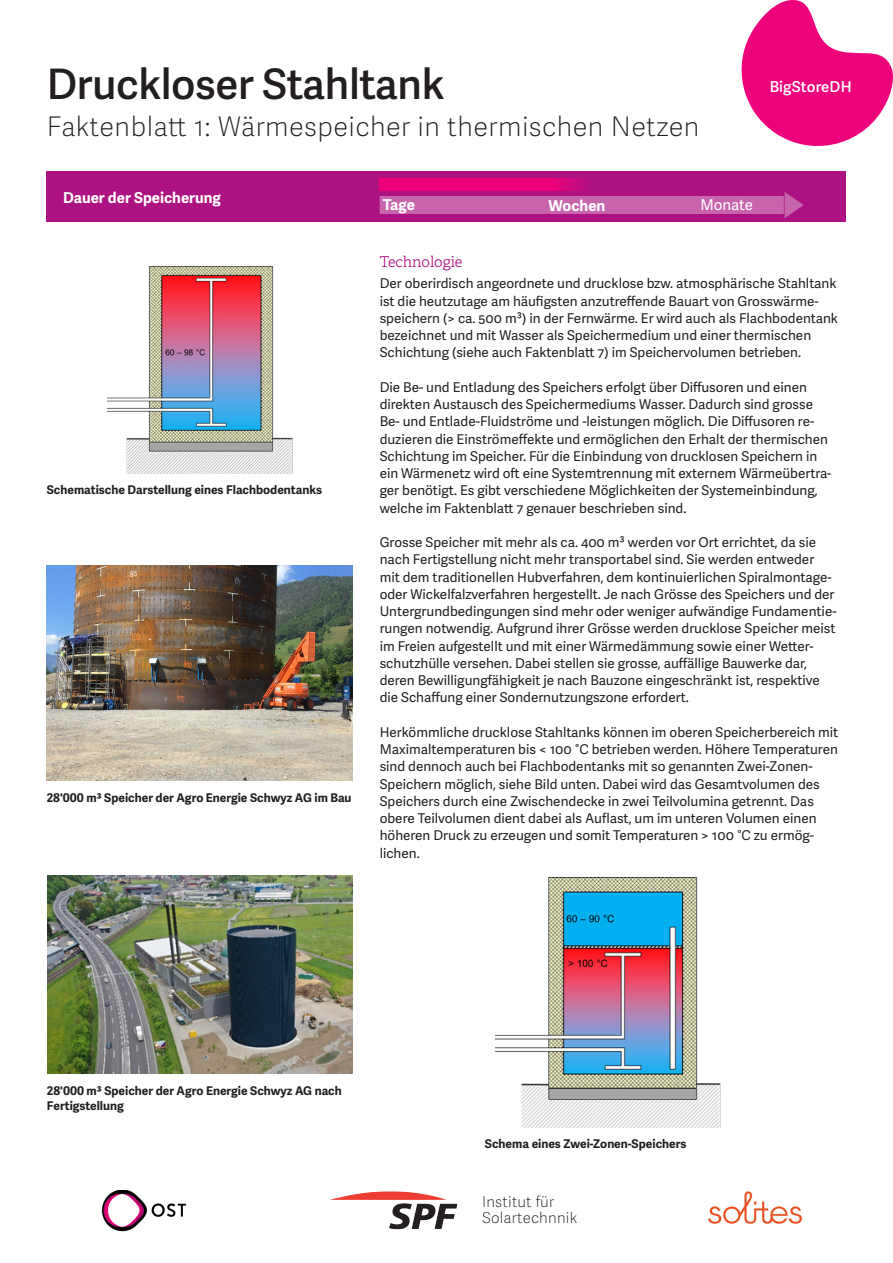
<style>
.page{position:relative;width:893px;height:1263px;background:#fff}
.page>*{position:absolute;margin:0;border:0;box-sizing:border-box;transform-origin:0 0}
.Titel{font:600 42px "Adelle Sans";letter-spacing:-.01em;color:#231f20}
.Unterzeile_Titel{font:100 27px "Adelle Sans";letter-spacing:.015em;color:#231f20}
.Untertitel_1{font:700 15px "Adelle Sans";color:#fff}
.Unterzeile_Titel-2{font:100 15px "Adelle Sans";letter-spacing:.015em;color:#231f20}
.Untertitel_1-2{font:300 15px "Adelle";color:#ac1281}
.t1{font:600 15px "Adelle Sans";letter-spacing:.01em;color:#fff}
.Untertitel_1-3{font:15px "Adelle Sans";color:#fff}
.Lauftext{font:13.5px/17.2px "Adelle Sans";color:#231f20}
.Bildlegende{font:700 12px/15px "Adelle Sans";color:#231f20}
</style>
<div class="page">
<img style="left:47px;top:565px;width:306px;height:215px">
<img style="left:47px;top:876px;width:306px;height:197px">
<img style="left:108px;top:266px;width:185px;height:208px">
<img style="left:495px;top:878px;width:226px;height:249px">
<img style="left:708px;top:1191px;width:94px;height:33px">
<svg style="left:330px;top:1191px;width:127px;height:38px"></svg>
<img style="left:101px;top:1190px;width:86px;height:42px">
<svg style="left:741px;top:0;width:152px;height:146px"></svg>
<div style="left:47px;top:171px;width:799px;height:51px;background:#ac1281"></div>
<svg style="left:784px;top:192px;width:20px;height:26px"></svg>
<div style="left:380px;top:196px;width:404px;height:18px;background:#c864ac"></div>
<svg style="left:379px;top:178px;width:208px;height:13px;fill:#ed027c"></svg>
<p class="Titel" style="left:47px;top:59px;width:399px">Druckloser Stahltank</p>
<p class="Unterzeile_Titel" style="left:47px;top:111px;width:654px">Faktenblatt 1: Wärmespeicher in thermischen Netzen</p>
<p class="t1" style="left:770px;top:78px;width:83px">BigStoreDH</p>
<p class="Untertitel_1" style="left:63px;top:188px;width:159px">Dauer der Speicherung</p>
<p class="Untertitel_1" style="left:383px;top:196px;width:34px">Tage</p>
<p class="Untertitel_1" style="left:549px;top:196px;width:58px">Wochen</p>
<p class="Untertitel_1-3" style="left:700px;top:196px;width:54px">Monate</p>
<p class="Bildlegende" style="left:47px;top:482px;width:277px">Schematische Darstellung eines Flachbodentanks</p>
<p class="Bildlegende" style="left:47px;top:790px;width:306px">28'000 m3 Speicher der Agro Energie Schwyz AG im Bau</p>
<p class="Untertitel_1-2" style="left:380px;top:252px;width:84px">Technologie</p>
<p class="Lauftext" style="left:380px;top:275px;width:460px">Der oberirdisch angeordnete und drucklose bzw. atmosphärische Stahltank ist die heutzutage am häufigsten anzutreffende Bauart von Grosswärme&shy;speichern (&gt; ca. 500 m³) in der Fernwärme. Er wird auch als Flachbodentank bezeichnet und mit Wasser als Speichermedium und einer thermischen Schichtung (siehe auch Faktenblatt 7) im Speichervolumen betrieben.</p>
<p class="Lauftext" style="left:380px;top:379px;width:453px">Die Be- und Entladung des Speichers erfolgt über Diffusoren und einen direkten Austausch des Speichermediums Wasser. Dadurch sind grosse Be- und Entlade-Fluidströme und -leistungen möglich. Die Diffusoren re&shy;duzieren die Einströmeffekte und ermöglichen den Erhalt der thermischen Schichtung im Speicher. Für die Einbindung von drucklosen Speichern in ein Wärmenetz wird oft eine Systemtrennung mit externem Wärmeübertra&shy;ger benötigt. Es gibt verschiedene Möglichkeiten der Systemeinbindung, welche im Faktenblatt 7 genauer beschrieben sind.</p>
<p class="Lauftext" style="left:380px;top:534px;width:458px">Grosse Speicher mit mehr als ca. 400 m³ werden vor Ort errichtet, da sie nach Fertigstellung nicht mehr transportabel sind. Sie werden entweder mit dem traditionellen Hubverfahren, dem kontinuierlichen Spiralmontage&shy;oder Wickelfalzverfahren hergestellt. Je nach Grösse des Speichers und der Untergrundbedingungen sind mehr oder weniger aufwändige Fundamentie&shy;rungen notwendig. Aufgrund ihrer Grösse werden drucklose Speicher meist im Freien aufgestellt und mit einer Wärmedämmung sowie einer Wetter&shy;schutzhülle versehen. Dabei stellen sie grosse, auffällige Bauwerke dar, deren Bewilligungfähigkeit je nach Bauzone eingeschränkt ist, respektive die Schaffung einer Sondernutzungszone erfordert.</p>
<p class="Lauftext" style="left:380px;top:724px;width:460px">Herkömmliche drucklose Stahltanks können im oberen Speicherbereich mit Maximaltemperaturen bis &lt; 100 °C betrieben werden. Höhere Temperaturen sind dennoch auch bei Flachbodentanks mit so genannten Zwei-Zonen-Speichern möglich, siehe Bild unten. Dabei wird das Gesamtvolumen des Speichers durch eine Zwischendecke in zwei Teilvolumina getrennt. Das obere Teilvolumen dient dabei als Auflast, um im unteren Volumen einen höheren Druck zu erzeugen und somit Temperaturen &gt; 100 °C zu ermög&shy;lichen.</p>
<p class="Bildlegende" style="left:47px;top:1084px;width:296px">28'000 m3 Speicher der Agro Energie Schwyz AG nach<br>Fertigstellung</p>
<p class="Bildlegende" style="left:485px;top:1137px;width:203px">Schema eines Zwei-Zonen-Speichers</p>
<p class="Unterzeile_Titel-2" style="left:482px;top:1193px;width:73px">Institut für</p>
<p class="Unterzeile_Titel-2" style="left:482px;top:1209px;width:97px">Solartechnnik</p>
</div>
